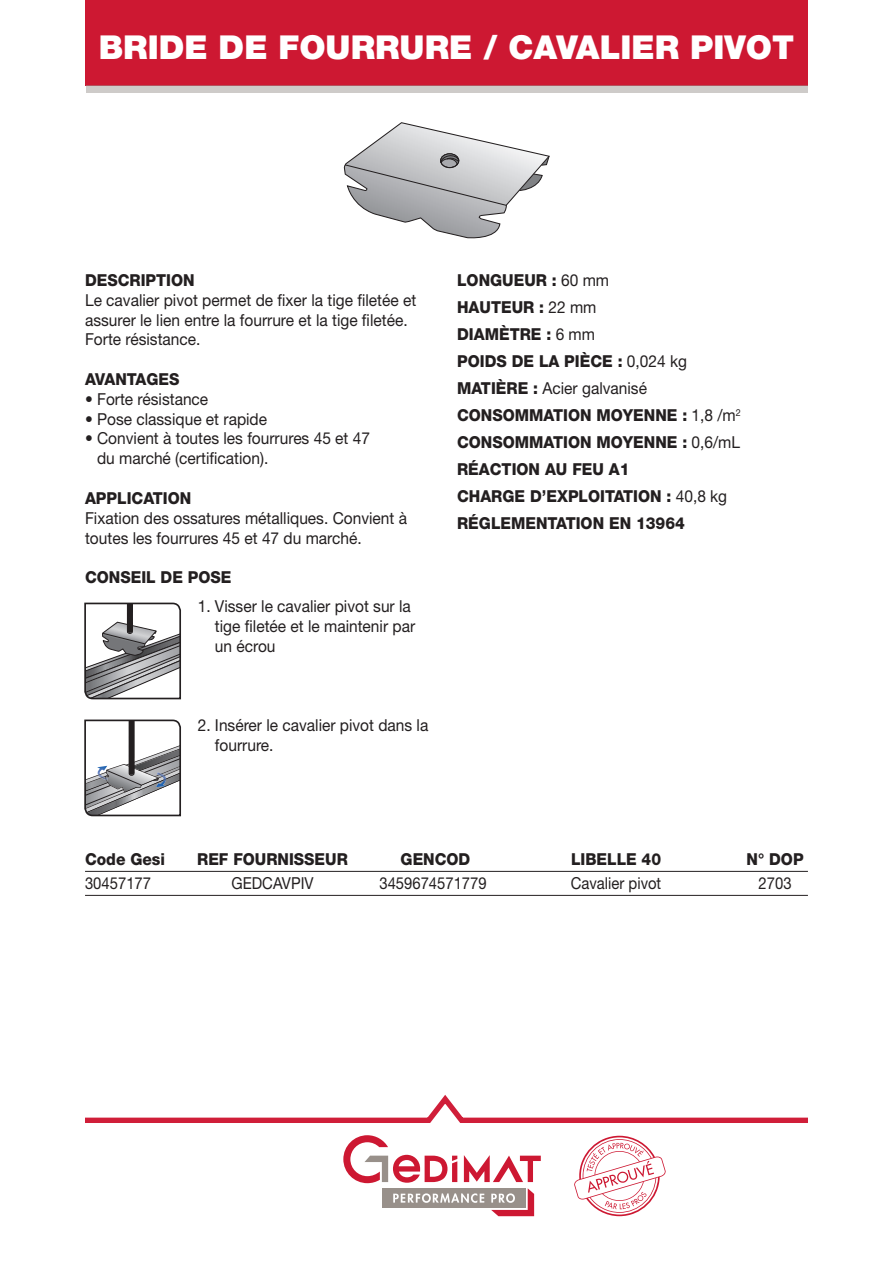
<style>
.page{position:relative;width:893px;height:1263px;background:#fff}
.page>*{position:absolute;margin:0;border:0;box-sizing:border-box;transform-origin:0 0}
.t1{font:900 33px "Helvetica Neue LT Std";color:#fff}
.t2{font:16.5px/19.8px "Helvetica Neue LT Std";color:#231f20;scale:.94 1}
.t3{font:800 16.5px/27px "Helvetica Neue LT Std";color:#231f20;scale:.94 1}
.t4{font:16.5px "Helvetica Neue LT Std";color:#231f20;scale:.9 1}
.s1{font-weight:400}
</style>
<div class="page">
<svg style="left:85px;top:1095px;width:723px;height:28px"></svg>
<svg style="left:574px;top:1136px;width:92px;height:80px"></svg>
<div style="left:382px;top:1188px;width:144px;height:20px;background:#98908a"></div>
<svg style="left:393px;top:1193px;width:91px;height:10px"></svg>
<svg style="left:491px;top:1188px;width:43px;height:28px"></svg>
<svg style="left:464px;top:1155px;width:77px;height:27px"></svg>
<svg style="left:343px;top:1135px;width:114px;height:48px"></svg>
<div style="left:85px;top:0;width:723px;height:85px;background:#cd1832"></div>
<div style="left:86px;top:85px;width:721px;height:7px;background:#cecbc9"></div>
<svg style="left:344px;top:122px;width:206px;height:116px"></svg>
<svg style="left:84px;top:603px;width:97px;height:96px"></svg>
<svg style="left:84px;top:719px;width:97px;height:97px"></svg>
<hr style="left:85px;top:871px;width:723px;height:1px;background:#231f20">
<hr style="left:85px;top:895px;width:723px;height:1px;background:#231f20">
<h1 class="t1" style="left:99px;top:28px;width:697px">BRIDE DE FOURRURE / CAVALIER PIVOT</h1>
<p class="t3" style="left:85px;top:267px;width:118px">DESCRIPTION</p>
<p class="t2" style="left:85px;top:290px;width:354px">Le cavalier pivot permet de fixer la tige filetée et assurer le lien entre la fourrure et la tige filetée.<br>Forte résistance.</p>
<p class="t3" style="left:85px;top:366px;width:102px">AVANTAGES</p>
<p class="t2" style="left:85px;top:389px;width:133px">• Forte résistance</p>
<p class="t2" style="left:85px;top:409px;width:195px">• Pose classique et rapide</p>
<p class="t2" style="left:97px;top:428px;width:292px;text-indent:-12px">• Convient à toutes les fourrures 45 et 47 du marché (certification).</p>
<p class="t3" style="left:85px;top:484px;width:115px">APPLICATION</p>
<p class="t2" style="left:85px;top:508px;width:344px">Fixation des ossatures métalliques. Convient à toutes les fourrures 45 et 47 du marché.</p>
<p class="t3" style="left:85px;top:564px;width:157px">CONSEIL DE POSE</p>
<p class="t2" style="left:215px;top:596px;width:214px;text-indent:-17px">1. Visser le cavalier pivot sur la tige filetée et le maintenir par un écrou</p>
<p class="t2" style="left:215px;top:715px;width:229px;text-indent:-17px">2. Insérer le cavalier pivot dans la fourrure.</p>
<p class="t3" style="left:457px;top:267px;width:303px">LONGUEUR : <span class="s1">60 mm<br></span>HAUTEUR : <span class="s1">22 mm<br></span>DIAMÈTRE : <span class="s1">6 mm<br></span>POIDS DE LA PIÈCE : <span class="s1">0,024 kg<br></span>MATIÈRE : <span class="s1">Acier galvanisé<br></span>CONSOMMATION MOYENNE : <span class="s1">1,8 /m</span><sup>2<br></sup>CONSOMMATION MOYENNE : <span class="s1">0,6/mL<br></span>RÉACTION AU FEU A1<br>CHARGE D’EXPLOITATION : <span class="s1">40,8 kg<br></span>RÉGLEMENTATION EN 13964</p>
<p class="t3" style="left:85px;top:846px;width:87px">Code Gesi</p>
<p class="t3" style="left:197px;top:846px;width:162px">REF FOURNISSEUR</p>
<p class="t3" style="left:401px;top:846px;width:76px">GENCOD</p>
<p class="t3" style="left:571px;top:846px;width:97px">LIBELLE 40</p>
<p class="t3" style="left:747px;top:846px;width:62px">N° DOP</p>
<p class="t4" style="left:85px;top:874px;width:75px">30457177</p>
<p class="t4" style="left:232px;top:874px;width:93px">GEDCAVPIV</p>
<p class="t4" style="left:379px;top:874px;width:121px">3459674571779</p>
<p class="t4" style="left:571px;top:874px;width:102px">Cavalier pivot</p>
<p class="t4" style="left:759px;top:874px;width:38px">2703</p>
</div>
